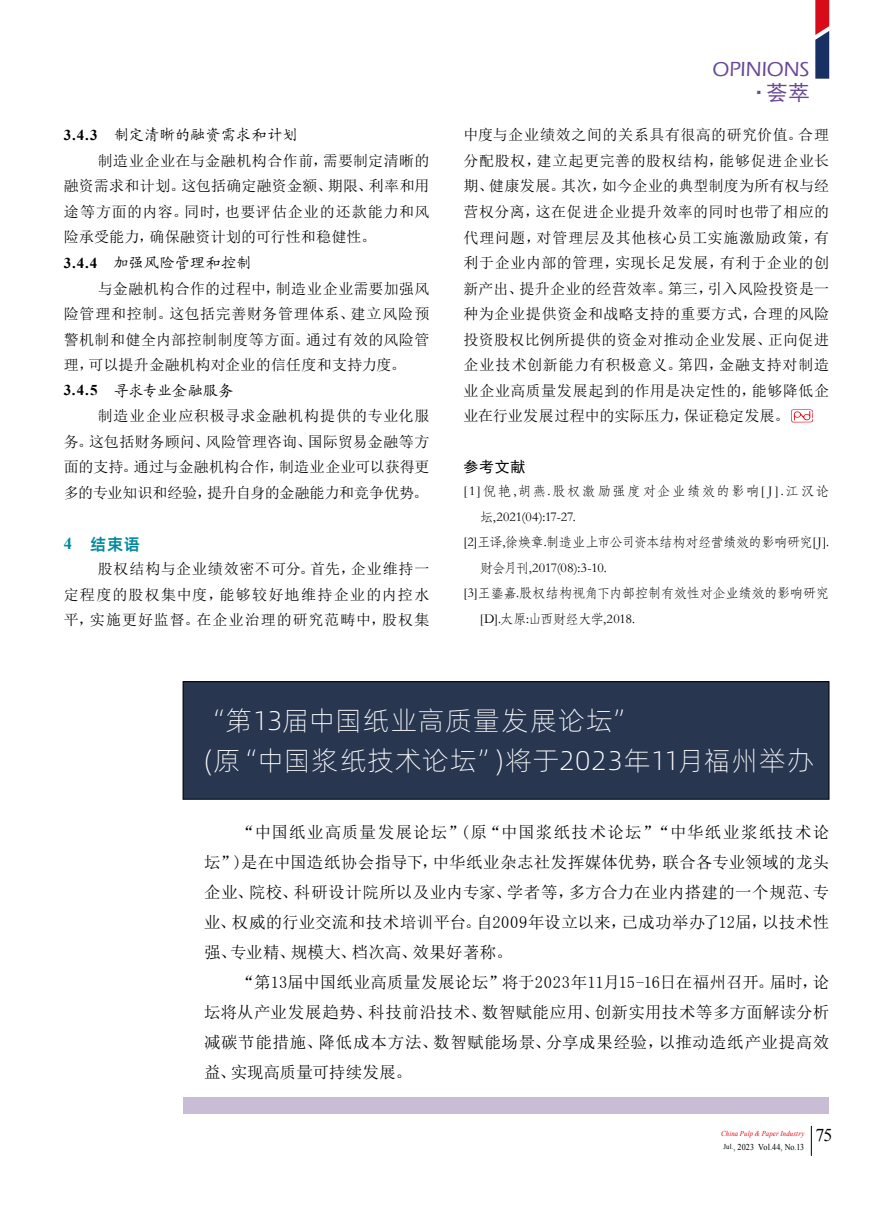
<style>
.page{position:relative;width:893px;height:1212px;background:#fff}
.page>*{position:absolute;margin:0;border:0;box-sizing:border-box;transform-origin:0 0}
.t1{font:27px/40.5px "Alibaba Pu Hui Ti 2 35 Thin";letter-spacing:.03em;color:#fff}
.t2{font:500 21px "Eras ITC";color:#694895}
.t3{font:21px "Sim Hei";color:#694895}
.t4{font:18px "Times New Roman";color:#000}
.t5{font:16.5px/30px "Sim Sun";letter-spacing:.02em;color:#000;text-align:justify}
.t6{font:16.5px "Alibaba Pu Hui Ti 2 85 Bold";color:#008a9e}
.t7{font:15px/25.5px "Sim Sun";letter-spacing:.025em;color:#000;text-align:justify}
.t8{font:15px "Kai Ti GB2312";letter-spacing:.02em;color:#000}
.t9{font:15px "Kai Ti GB2312";letter-spacing:-.005em;color:#000}
.t10{font:15px "Sim Hei";color:#000}
.t11{font:13.5px "ST Fangsong";letter-spacing:-.035em;color:#000}
.t12{font:13.5px "ST Fangsong";letter-spacing:-.06em;color:#000}
.t13{font:13.5px "ST Fangsong";letter-spacing:.105em;color:#000}
.t14{font:13.5px "ST Fangsong";letter-spacing:.01em;color:#000}
.t15{font:9px "Times New Roman";letter-spacing:.01em;color:#000;scale:.9 1}
.t16{font:italic 7.5px "Times New Roman";letter-spacing:.02em;color:#e60212;scale:.9 1}
.s1{font-family:"Times New Roman";font-weight:700}
.s2{font-size:7.5px}
</style>
<div class="page">
<div style="left:183px;top:682px;width:646px;height:117px;background:#283650"></div>
<div style="left:183px;top:681px;width:646px;height:118px;border:1px solid #000"></div>
<div style="left:183px;top:1097px;width:646px;height:17px;background:#c9bcd5"></div>
<img style="left:791px;top:409px;width:22px;height:13px">
<svg style="left:815px;top:0;width:14px;height:79px"></svg>
<hr style="left:811px;top:1126px;width:1px;height:30px;background:#000">
<h2 class="t2" style="left:712px;top:58px;width:97px">OPINIONS</h2>
<p class="t8" style="left:64px;top:128px;width:236px"><span class="s1">3.4.3</span> 制定清晰的融资需求和计划</p>
<p class="t7" style="left:64px;top:148px;width:367px;text-indent:34px">制造业企业在与金融机构合作前，需要制定清晰的融资需求和计划。这包括确定融资金额、期限、利率和用途等方面的内容。同时，也要评估企业的还款能力和风险承受能力，确保融资计划的可行性和稳健性。</p>
<p class="t8" style="left:64px;top:255px;width:189px"><span class="s1">3.4.4</span> 加强风险管理和控制</p>
<p class="t7" style="left:64px;top:275px;width:367px;text-indent:34px">与金融机构合作的过程中，制造业企业需要加强风险管理和控制。这包括完善财务管理体系、建立风险预警机制和健全内部控制制度等方面。通过有效的风险管理，可以提升金融机构对企业的信任度和支持力度。</p>
<p class="t9" style="left:64px;top:383px;width:171px"><span class="s1">3.4.5</span> 寻求专业金融服务</p>
<p class="t7" style="left:64px;top:403px;width:367px;text-indent:34px">制造业企业应积极寻求金融机构提供的专业化服务。这包括财务顾问、风险管理咨询、国际贸易金融等方面的支持。通过与金融机构合作，制造业企业可以获得更多的专业知识和经验，提升自身的金融能力和竞争优势。</p>
<p class="t6" style="left:64px;top:531px;width:78px"><span class="s1">4</span> 结束语</p>
<p class="t7" style="left:64px;top:556px;width:367px;text-indent:34px">股权结构与企业绩效密不可分。首先，企业维持一定程度的股权集中度，能够较好地维持企业的内控水平，实施更好监督。在企业治理的研究范畴中，股权集</p>
<h2 class="t3" style="left:748px;top:82px;width:62px">·荟萃</h2>
<p class="t7" style="left:463px;top:122px;width:367px">中度与企业绩效之间的关系具有很高的研究价值。合理分配股权，建立起更完善的股权结构，能够促进企业长期、健康发展。其次，如今企业的典型制度为所有权与经营权分离，这在促进企业提升效率的同时也带了相应的代理问题，对管理层及其他核心员工实施激励政策，有利于企业内部的管理，实现长足发展，有利于企业的创新产出、提升企业的经营效率。第三，引入风险投资是一种为企业提供资金和战略支持的重要方式，合理的风险投资股权比例所提供的资金对推动企业发展、正向促进企业技术创新能力有积极意义。第四，金融支持对制造业企业高质量发展起到的作用是决定性的，能够降低企业在行业发展过程中的实际压力，保证稳定发展。</p>
<p class="t10" style="left:463px;top:459px;width:63px">参考文献</p>
<p class="t13" style="left:463px;top:482px;width:367px">[1]倪艳,胡燕.股权激励强度对企业绩效的影响[ J].江汉论</p>
<p class="t14" style="left:480px;top:508px;width:98px">坛,2021(04):17-27.</p>
<p class="t12" style="left:463px;top:533px;width:367px">[2]王译,徐焕章.制造业上市公司资本结构对经营绩效的影响研究[J].</p>
<p class="t11" style="left:480px;top:559px;width:129px">财会月刊,2017(08):3-10.</p>
<p class="t11" style="left:463px;top:584px;width:367px">[3]王鎏嘉.股权结构视角下内部控制有效性对企业绩效的影响研究</p>
<p class="t11" style="left:480px;top:610px;width:157px">[D].太原:山西财经大学,2018.</p>
<h1 class="t1" style="left:204px;top:698px;width:611px">“第13届中国纸业高质量发展论坛”<br>(原“中国浆纸技术论坛”)将于2023年11月福州举办</h1>
<p class="t5" style="left:204px;top:817px;width:627px;text-indent:34px">“中国纸业高质量发展论坛”(原“中国浆纸技术论坛”“中华纸业浆纸技术论坛”)是在中国造纸协会指导下，中华纸业杂志社发挥媒体优势，联合各专业领域的龙头企业、院校、科研设计院所以及业内专家、学者等，多方合力在业内搭建的一个规范、专业、权威的行业交流和技术培训平台。自2009年设立以来，已成功举办了12届，以技术性强、专业精、规模大、档次高、效果好著称。</p>
<p class="t5" style="left:204px;top:966px;width:627px;text-indent:34px">“第13届中国纸业高质量发展论坛”将于2023年11月15-16日在福州召开。届时，论坛将从产业发展趋势、科技前沿技术、数智赋能应用、创新实用技术等多方面解读分析减碳节能措施、降低成本方法、数智赋能场景、分享成果经验，以推动造纸产业提高效益、实现高质量可持续发展。</p>
<p class="t16" style="left:721px;top:1129px;width:94px">China Pulp &amp; Paper Industry</p>
<p class="t15" style="left:723px;top:1140px;width:91px"><span class="s2">Jul.</span>, 2023 Vol.44, No.13</p>
<p class="t4" style="left:815px;top:1123px;width:18px">75</p>
</div>
